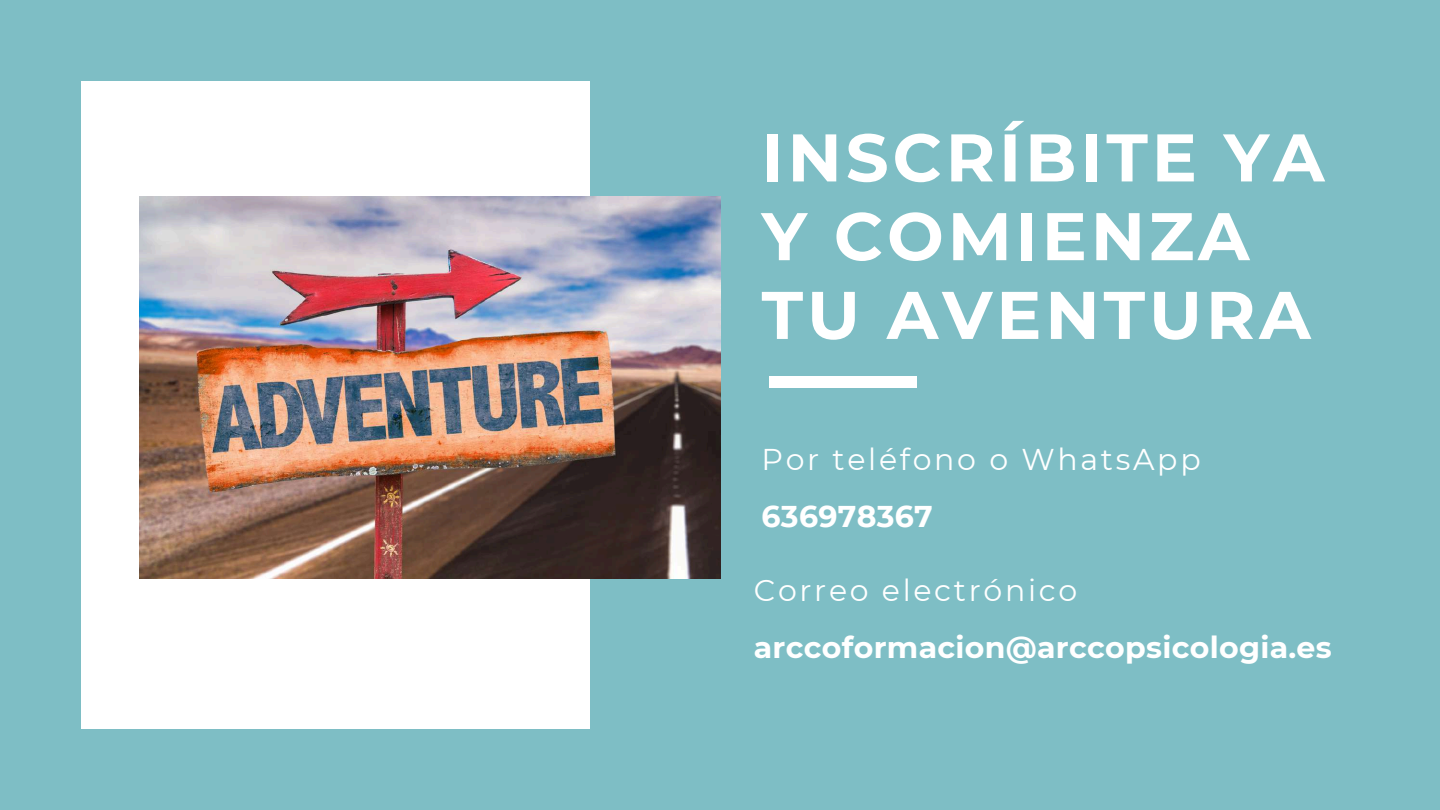
<style>
.page{position:relative;width:1440px;height:810px;background:#7ebec5}
.page>*{position:absolute;margin:0;border:0;box-sizing:border-box;transform-origin:0 0}
.t1{font:700 67.3px/78.8px "Montserrat";letter-spacing:.06em;color:#fff}
.t2{font:700 30px "Montserrat";letter-spacing:.01em;color:#fff}
.t3{font:30px "Montserrat";letter-spacing:.09em;color:#fff}
</style>
<div class="page">
<div style="left:81px;top:81px;width:509px;height:648px;background:#fff"></div>
<div style="left:769px;top:376px;width:148px;height:12px;background:#fff"></div>
<img style="left:139px;top:197px;width:581px;height:382px">
<h1 class="t1" style="left:762px;top:118px;width:565px">INSCRÍBITE YA<br>Y COMIENZA<br>TU AVENTURA</h1>
<p class="t3" style="left:762px;top:441px;width:441px">Por teléfono o WhatsApp</p>
<p class="t2" style="left:762px;top:498px;width:173px">636978367</p>
<p class="t3" style="left:754px;top:572px;width:325px">Correo electrónico</p>
<p class="t2" style="left:754px;top:629px;width:580px">arccoformacion@arccopsicologia.es</p>
</div>
